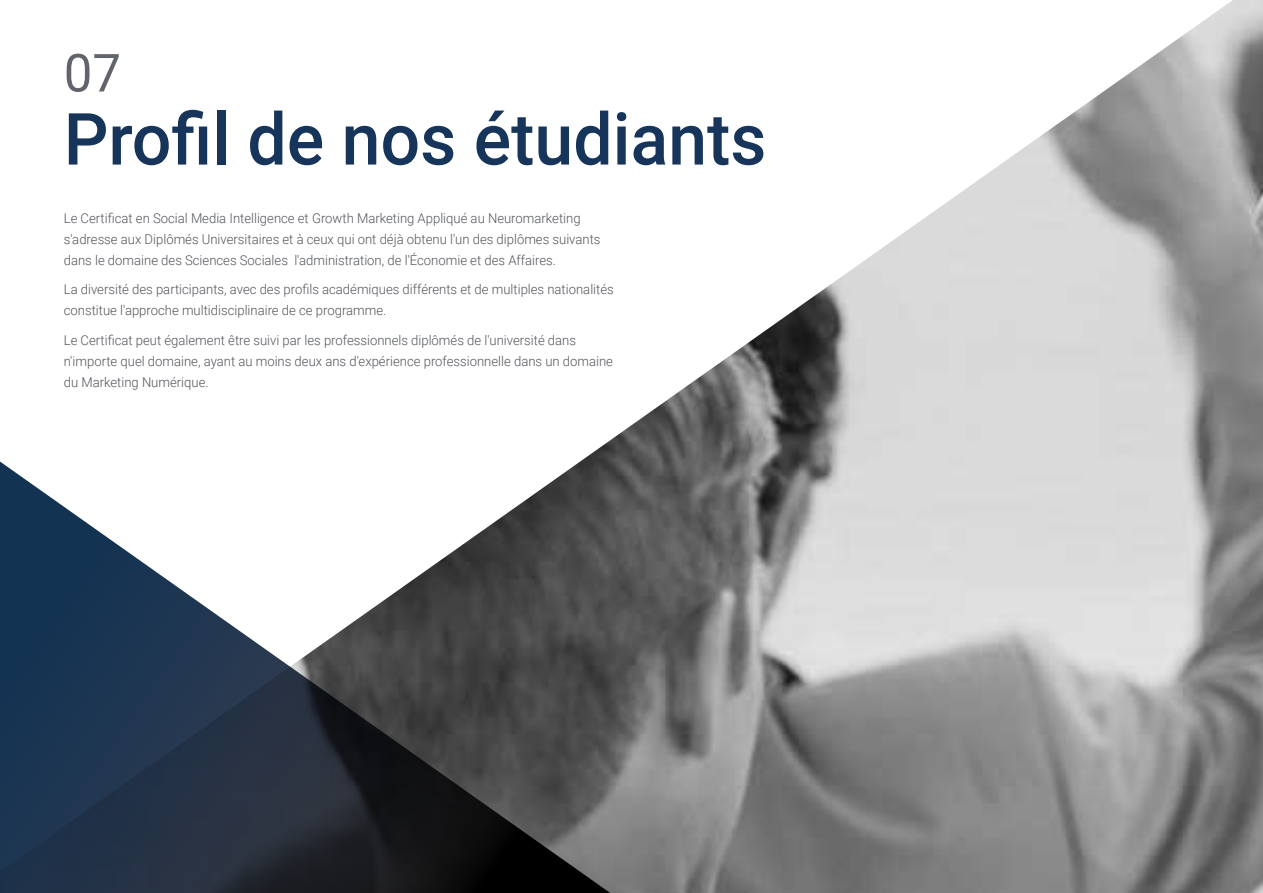
<style>
.page{position:relative;width:1263px;height:893px;background:#fff}
.page>*{position:absolute;margin:0;border:0;box-sizing:border-box;transform-origin:0 0}
.t1{font:500 72px "Roboto";color:#17355b}
.t2{font:52.5px "Roboto";color:#61646a}
.t3{font:300 13.5px/21px "Roboto";color:#52555b}
</style>
<div class="page">
<img style="left:602px;top:0;width:661px;height:893px">
<svg style="left:0;top:446px;width:640px;height:447px"></svg>
<h2 class="t2" style="left:64px;top:36px;width:59px">07</h2>
<h1 class="t1" style="left:64px;top:89px;width:704px">Profil de nos étudiants</h1>
<p class="t3" style="left:64px;top:207px;width:538px">Le Certificat en Social Media Intelligence et Growth Marketing Appliqué au Neuromarketing s'adresse aux Diplômés Universitaires et à ceux qui ont déjà obtenu l'un des diplômes suivants dans le domaine des Sciences Sociales l'administration, de l'Économie et des Affaires.</p>
<p class="t3" style="left:64px;top:278px;width:551px">La diversité des participants, avec des profils académiques différents et de multiples nationalités constitue l'approche multidisciplinaire de ce programme.</p>
<p class="t3" style="left:64px;top:329px;width:551px">Le Certificat peut également être suivi par les professionnels diplômés de l'université dans n'importe quel domaine, ayant au moins deux ans d'expérience professionnelle dans un domaine du Marketing Numérique.</p>
</div>
